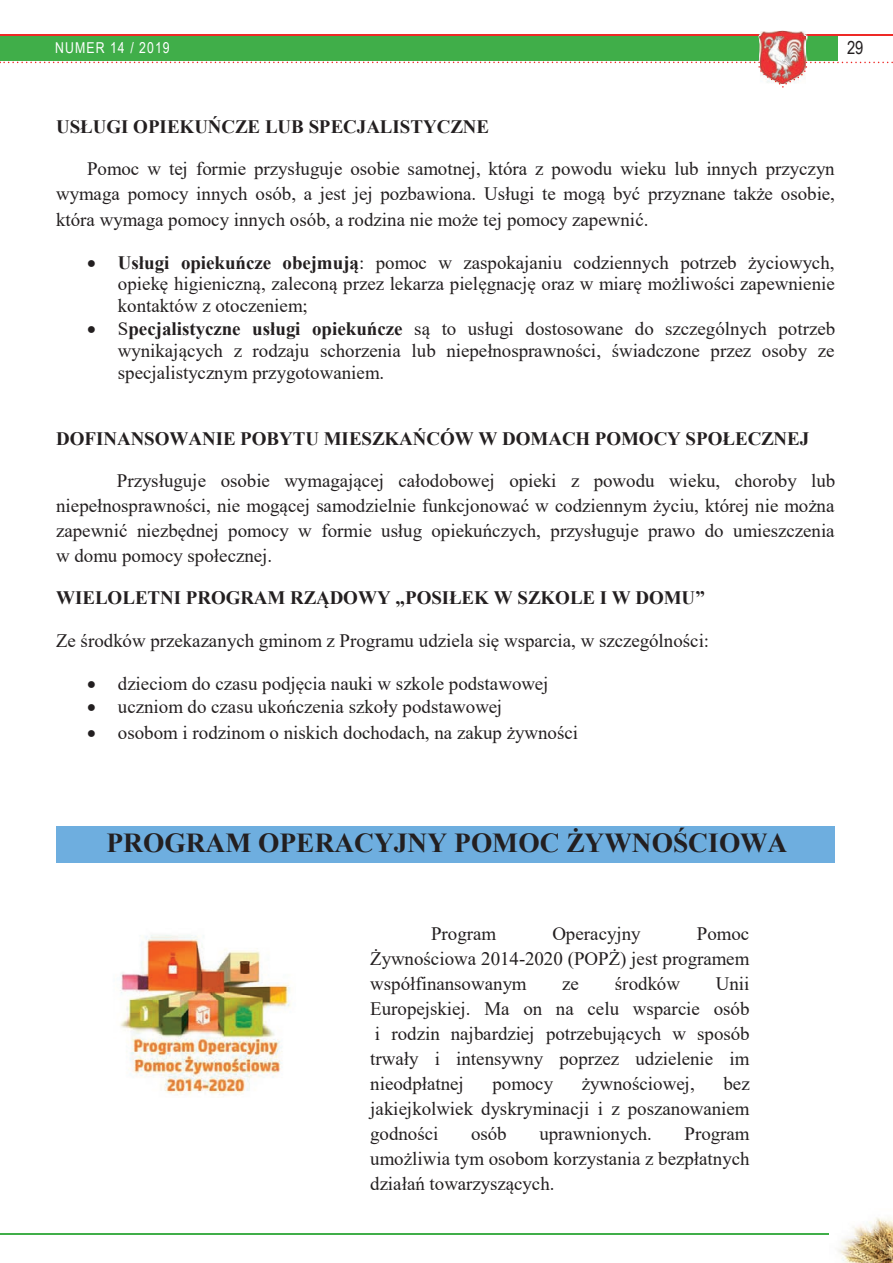
<style>
.page{position:relative;width:893px;height:1263px;background:#fff}
.page>*{position:absolute;margin:0;border:0;box-sizing:border-box;transform-origin:0 0}
.t1{font:700 27.45px "Times New Roman";color:#231f20}
.t2{font:18.9px/24.9px "Times New Roman";color:#231f20;text-align:justify}
.t3{font:700 18.9px "Times New Roman";letter-spacing:-.005em;color:#231f20}
.t4{font:18px "Arial Narrow";color:#231f20}
.t5{font:15px "Arial Narrow";letter-spacing:.07em;color:#fff}
.s1{font-weight:700}
</style>
<div class="page">
<div style="left:0;top:35px;width:838px;height:26px;background:#40ae49"></div>
<hr style="left:0;top:34px;width:893px;height:2px;background:#ee2926">
<img style="left:758px;top:30px;width:49px;height:32px">
<img style="left:760px;top:31px;width:46px;height:31px">
<img style="left:760px;top:34px;width:46px;height:27px">
<svg style="left:0;top:62px;width:893px;height:26px"></svg>
<hr style="left:0;top:1233px;width:893px;height:2px;background:#40ae49">
<img style="left:838px;top:1217px;width:55px;height:46px">
<img style="left:829px;top:1233px;width:64px;height:2px">
<div style="left:56px;top:827px;width:779px;height:36px;background:#6eaedf"></div>
<img style="left:120px;top:935px;width:171px;height:160px">
<p class="t5" style="left:55px;top:36px;width:116px">NUMER 14 / 2019</p>
<p class="t4" style="left:847px;top:34px;width:18px">29</p>
<p class="t3" style="left:56px;top:113px;width:434px">USŁUGI OPIEKUŃCZE LUB SPECJALISTYCZNE</p>
<p class="t2" style="left:56px;top:156px;width:780px;text-indent:31px">Pomoc w tej formie przysługuje osobie samotnej, która z powodu wieku lub innych przyczyn wymaga pomocy innych osób, a jest jej pozbawiona. Usługi te mogą być przyznane także osobie, która wymaga pomocy innych osób, a rodzina nie może tej pomocy zapewnić.</p>
<p class="t2" style="left:118px;top:251px;width:718px;line-height:21.6px;text-indent:-31px">• <span class="s1">Usługi opiekuńcze obejmują</span>: pomoc w zaspokajaniu codziennych potrzeb życiowych, opiekę higieniczną, zaleconą przez lekarza pielęgnację oraz w miarę możliwości zapewnienie kontaktów z otoczeniem;</p>
<p class="t2" style="left:118px;top:318px;width:719px;line-height:21.6px;text-indent:-31px">• S<span class="s1">pecjalistyczne usługi opiekuńcze</span> są to usługi dostosowane do szczególnych potrzeb wynikających z rodzaju schorzenia lub niepełnosprawności, świadczone przez osoby ze specjalistycznym przygotowaniem.</p>
<p class="t3" style="left:56px;top:425px;width:755px">DOFINANSOWANIE POBYTU MIESZKAŃCÓW W DOMACH POMOCY SPOŁECZNEJ</p>
<p class="t2" style="left:56px;top:468px;width:781px;text-indent:61px">Przysługuje osobie wymagającej całodobowej opieki z powodu wieku, choroby lub niepełnosprawności, nie mogącej samodzielnie funkcjonować w codziennym życiu, której nie można zapewnić niezbędnej pomocy w formie usług opiekuńczych, przysługuje prawo do umieszczenia w domu pomocy społecznej.</p>
<p class="t3" style="left:56px;top:584px;width:650px">WIELOLETNI PROGRAM RZĄDOWY „POSIŁEK W SZKOLE I W DOMU”</p>
<p class="t2" style="left:56px;top:627px;width:655px">Ze środków przekazanych gminom z Programu udziela się wsparcia, w szczególności:</p>
<p class="t2" style="left:87px;top:670px;width:463px">• dzieciom do czasu podjęcia nauki w szkole podstawowej</p>
<p class="t2" style="left:87px;top:693px;width:417px">• uczniom do czasu ukończenia szkoły podstawowej</p>
<p class="t2" style="left:87px;top:720px;width:493px">• osobom i rodzinom o niskich dochodach, na zakup żywności</p>
<h1 class="t1" style="left:107px;top:823px;width:682px">PROGRAM OPERACYJNY POMOC ŻYWNOŚCIOWA</h1>
<p class="t2" style="left:431px;top:920px;width:67px">Program</p>
<p class="t2" style="left:552px;top:920px;width:90px">Operacyjny</p>
<p class="t2" style="left:370px;top:920px;width:381px;text-indent:327px">Pomoc Żywnościowa 2014-2020 (POPŻ) jest programem współfinansowanym</p>
<p class="t2" style="left:370px;top:971px;width:381px;text-indent:346px">Unii Europejskiej. Ma on na celu wsparcie osób i rodzin najbardziej potrzebujących w sposób trwały i intensywny poprzez udzielenie im nieodpłatnej</p>
<p class="t2" style="left:562px;top:971px;width:18px">ze</p>
<p class="t2" style="left:615px;top:971px;width:67px">środków</p>
<p class="t2" style="left:492px;top:1070px;width:62px">pomocy</p>
<p class="t2" style="left:582px;top:1070px;width:115px">żywnościowej,</p>
<p class="t2" style="left:370px;top:1070px;width:381px;text-indent:353px">bez jakiejkolwiek dyskryminacji i z poszanowaniem godności</p>
<p class="t2" style="left:471px;top:1120px;width:37px">osób</p>
<p class="t2" style="left:539px;top:1120px;width:114px">uprawnionych.</p>
<p class="t2" style="left:370px;top:1120px;width:381px;text-indent:314px">Program umożliwia tym osobom korzystania z bezpłatnych działań towarzyszących.</p>
</div>
